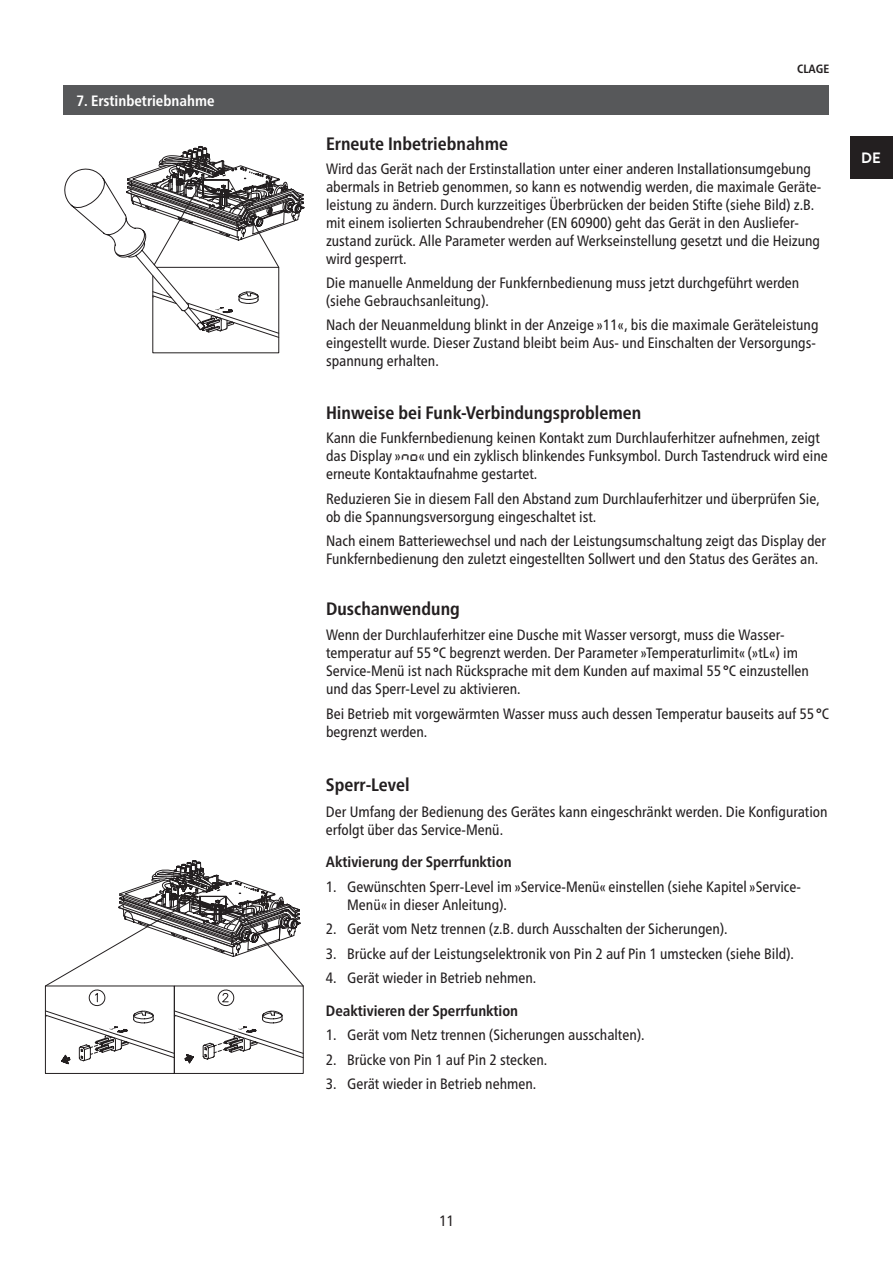
<style>
.page{position:relative;width:893px;height:1263px;background:#fff}
.page>*{position:absolute;margin:0;border:0;box-sizing:border-box;transform-origin:0 0}
.t1{font:700 condensed 18px "Frutiger Neue LTW1 G";color:#231f20}
.t2{font:condensed 15px/18px "Frutiger Neue LTW1 G";color:#231f20}
.t3{font:700 condensed 15px "Frutiger Neue LTW1 G";color:#231f20}
.t4{font:700 condensed 15px "Frutiger Neue LTW1 G";color:#fff}
.t5{font:700 15px "Brandon Text";color:#fff}
.t6{font:700 condensed 12px "Frutiger Neue LTW1 G";color:#231f20}
.s1{font-family:"Segment 7 Standard";font-stretch:normal}
</style>
<div class="page">
<div style="left:850px;top:136px;width:43px;height:43px;background:#231f20"></div>
<svg style="left:64px;top:146px;width:240px;height:207px"></svg>
<div style="left:64px;top:85px;width:765px;height:30px;background:#57585a"></div>
<svg style="left:45px;top:860px;width:259px;height:214px"></svg>
<p class="t4" style="left:77px;top:92px;width:139px">7. Erstinbetriebnahme</p>
<p class="t1" style="left:326px;top:133px;width:183px">Erneute Inbetriebnahme</p>
<p class="t6" style="left:797px;top:62px;width:34px">CLAGE</p>
<p class="t2" style="left:326px;top:159px;width:496px">Wird das Gerät nach der Erstinstallation unter einer anderen Installationsumgebung abermals in Betrieb genommen, so kann es notwendig werden, die maximale Geräte&shy;leistung zu ändern. Durch kurzzeitiges Überbrücken der beiden Stifte (siehe Bild) z.B. mit einem isolierten Schraubendreher (EN 60900) geht das Gerät in den Ausliefer&shy;zustand zurück. Alle Parameter werden auf Werkseinstellung gesetzt und die Heizung wird gesperrt.</p>
<p class="t2" style="left:326px;top:274px;width:475px">Die manuelle Anmeldung der Funkfernbedienung muss jetzt durchgeführt werden (siehe Gebrauchsanleitung).</p>
<p class="t2" style="left:326px;top:316px;width:494px">Nach der Neuanmeldung blinkt in der Anzeige »11«, bis die maximale Geräteleistung eingestellt wurde. Dieser Zustand bleibt beim Aus- und Einschalten der Versorgungs&shy;spannung erhalten.</p>
<p class="t1" style="left:326px;top:402px;width:317px">Hinweise bei Funk-Verbindungsproblemen</p>
<p class="t2" style="left:326px;top:429px;width:503px">Kann die Funkfernbedienung keinen Kontakt zum Durchlauferhitzer aufnehmen, zeigt das Display »<span class="s1">no</span>« und ein zyklisch blinkendes Funksymbol. Durch Tastendruck wird eine erneute Kontaktaufnahme gestartet.</p>
<p class="t2" style="left:326px;top:489px;width:495px">Reduzieren Sie in diesem Fall den Abstand zum Durchlauferhitzer und überprüfen Sie, ob die Spannungsversorgung eingeschaltet ist.</p>
<p class="t2" style="left:326px;top:532px;width:502px">Nach einem Batteriewechsel und nach der Leistungsumschaltung zeigt das Display der<br>Funkfernbedienung den zuletzt eingestellten Sollwert und den Status des Gerätes an.</p>
<p class="t1" style="left:326px;top:598px;width:135px">Duschanwendung</p>
<p class="t2" style="left:326px;top:626px;width:484px">Wenn der Durchlauferhitzer eine Dusche mit Wasser versorgt, muss die Wasser&shy;temperatur auf 55 °C begrenzt werden. Der Parameter »Temperaturlimit« (»tL«) im Service-Menü ist nach Rücksprache mit dem Kunden auf maximal 55 °C einzustellen und das Sperr-Level zu aktivieren.</p>
<p class="t2" style="left:326px;top:704px;width:505px">Bei Betrieb mit vorgewärmten Wasser muss auch dessen Temperatur bauseits auf 55 °C begrenzt werden.</p>
<p class="t1" style="left:326px;top:774px;width:85px">Sperr-Level</p>
<p class="t2" style="left:326px;top:802px;width:503px">Der Umfang der Bedienung des Gerätes kann eingeschränkt werden. Die Konfiguration erfolgt über das Service-Menü.</p>
<p class="t3" style="left:326px;top:853px;width:187px">Aktivierung der Sperrfunktion</p>
<p class="t2" style="left:347px;top:877px;width:455px;text-indent:-21px">1. Gewünschten Sperr-Level im »Service-Menü« einstellen (siehe Kapitel »Service-<br>Menü« in dieser Anleitung).</p>
<p class="t2" style="left:326px;top:920px;width:403px">2. Gerät vom Netz trennen (z.B. durch Ausschalten der Sicherungen).</p>
<p class="t2" style="left:326px;top:944px;width:470px">3. Brücke auf der Leistungselektronik von Pin 2 auf Pin 1 umstecken (siehe Bild).</p>
<p class="t2" style="left:326px;top:969px;width:212px">4. Gerät wieder in Betrieb nehmen.</p>
<p class="t3" style="left:326px;top:1002px;width:194px">Deaktivieren der Sperrfunktion</p>
<p class="t2" style="left:326px;top:1026px;width:320px">1. Gerät vom Netz trennen (Sicherungen ausschalten).</p>
<p class="t2" style="left:326px;top:1050px;width:223px">2. Brücke von Pin 1 auf Pin 2 stecken.</p>
<p class="t2" style="left:326px;top:1075px;width:212px">3. Gerät wieder in Betrieb nehmen.</p>
<p class="t5" style="left:861px;top:147px;width:21px">DE</p>
<p class="t2" style="left:439px;top:1212px;width:16px">11</p>
</div>
